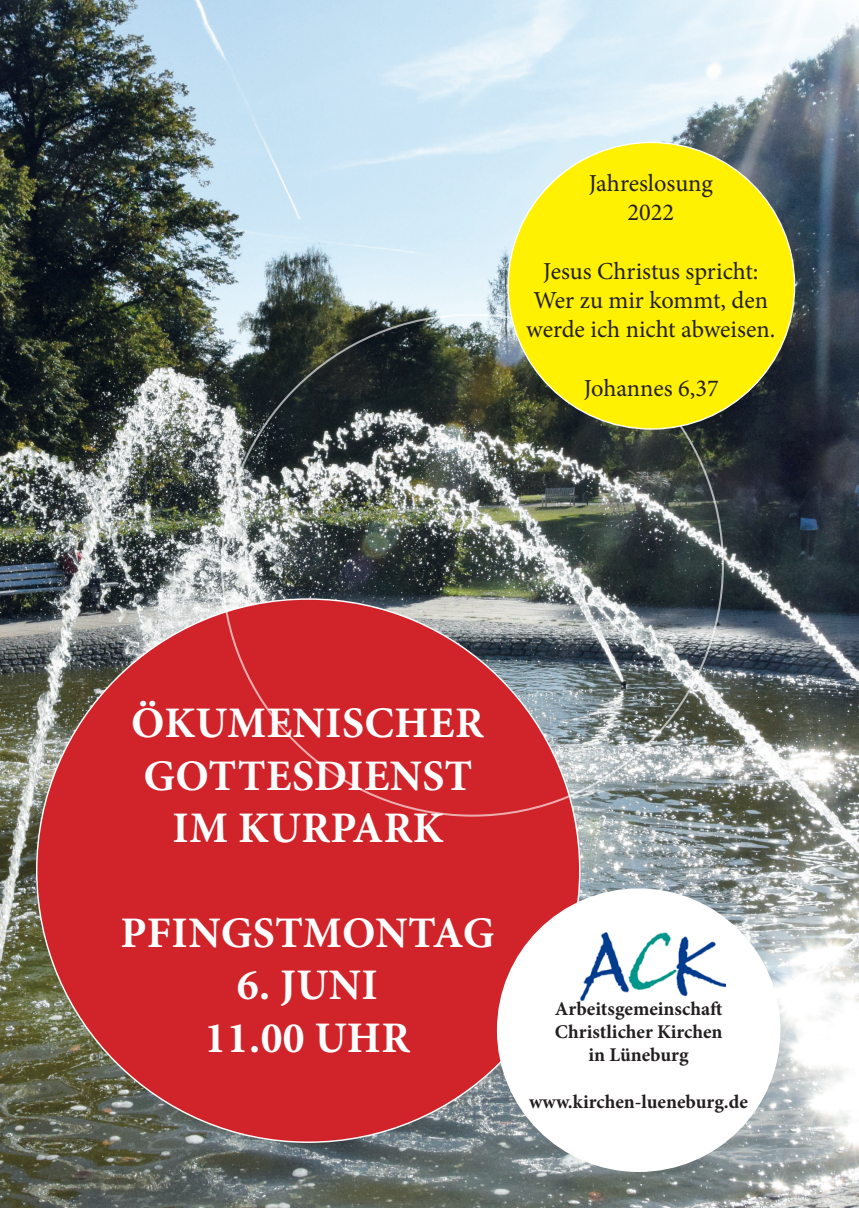
<style>
.page{position:relative;width:859px;height:1208px;background:#fff}
.page>*{position:absolute;margin:0;border:0;box-sizing:border-box;transform-origin:0 0}
.t1{font:700 43.7px "Minion Pro";letter-spacing:.01em;color:#fff}
.t2{font:24.4px/29.2px "Minion Pro";letter-spacing:-.005em;color:#231f20;text-align:center}
.t3{font:700 19.4px "Minion Pro";color:#231f20}
</style>
<div class="page">
<img style="left:0;top:0;width:859px;height:1208px">
<div style="left:37px;top:599px;width:543px;height:543px;background:#d1232a;border-radius:50%"></div>
<div style="left:498px;top:889px;width:282px;height:282px;background:#fff;border-radius:50%"></div>
<img style="left:580px;top:932px;width:145px;height:68px">
<div style="left:508px;top:142px;width:287px;height:287px;background:#fff101;border-radius:50%"></div>
<p class="t2" style="left:589px;top:169px;width:125px">Jahreslosung<br>2022</p>
<p class="t2" style="left:543px;top:256px;width:217px">Jesus Christus spricht:</p>
<p class="t2" style="left:526px;top:286px;width:251px">Wer zu mir kommt, den werde ich nicht abweisen.</p>
<p class="t2" style="left:584px;top:373px;width:137px">Johannes 6,37</p>
<p class="t1" style="left:131px;top:692px;width:354px">ÖKUMENISCHER</p>
<p class="t1" style="left:143px;top:745px;width:331px">GOTTESDIENST</p>
<p class="t1" style="left:172px;top:797px;width:273px">IM KURPARK</p>
<p class="t1" style="left:121px;top:902px;width:375px">PFINGSTMONTAG</p>
<p class="t1" style="left:237px;top:954px;width:143px">6. JUNI</p>
<p class="t1" style="left:205px;top:1007px;width:207px">11.00 UHR</p>
<p class="t3" style="left:555px;top:995px;width:169px">Arbeitsgemeinschaft</p>
<p class="t3" style="left:555px;top:1018px;width:169px">Christlicher Kirchen</p>
<p class="t3" style="left:589px;top:1041px;width:102px">in Lüneburg</p>
<p class="t3" style="left:529px;top:1088px;width:220px">www.kirchen-lueneburg.de</p>
</div>
